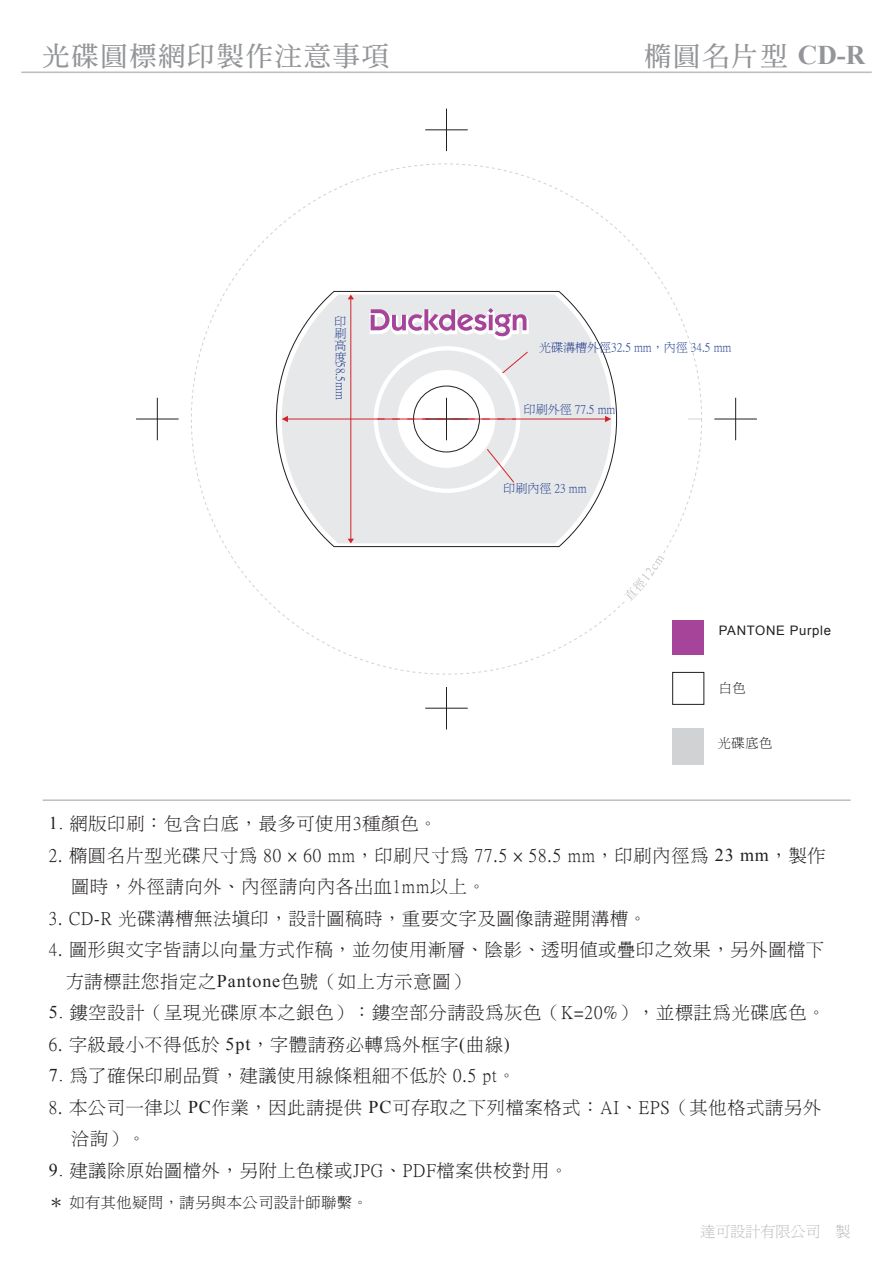
<style>
.page{position:relative;width:893px;height:1263px;background:#fff}
.page>*{position:absolute;margin:0;border:0;box-sizing:border-box;transform-origin:0 0}
.t1{font:27px "DFP Ming Bold B5";letter-spacing:.075em;color:#939598}
.t2{font:18px/31.5px "P Ming Li U";letter-spacing:.05em;color:#231f20}
.t3{font:15px "P Ming Li U";letter-spacing:.05em;color:#231f20}
.t4{font:15px "Ming Li U";color:#bdbec1}
.t5{font:13.05px "Arial";letter-spacing:.05em;color:#231f20}
.t6{font:13.05px "P Ming Li U";letter-spacing:.05em;color:#231f20}
.t7{font:12px/12px "P Ming Li U";color:#25408f;text-align:justify}
.s1{font-family:"Times New Roman";font-weight:700}
.s2{font-family:"Times New Roman"}
</style>
<div class="page">
<svg style="left:688px;top:419px;width:12px;height:1px"></svg>
<svg style="left:276px;top:291px;width:341px;height:256px"></svg>
<hr style="left:425px;top:129px;width:43px;height:1px;background:#231f20">
<hr style="left:446px;top:109px;width:1px;height:42px;background:#231f20">
<hr style="left:425px;top:708px;width:43px;height:1px;background:#231f20">
<hr style="left:446px;top:687px;width:1px;height:42px;background:#231f20">
<hr style="left:157px;top:398px;width:1px;height:42px;background:#231f20">
<hr style="left:136px;top:419px;width:43px;height:1px;background:#231f20">
<hr style="left:735px;top:398px;width:1px;height:42px;background:#231f20">
<hr style="left:714px;top:419px;width:43px;height:1px;background:#231f20">
<div style="left:672px;top:728px;width:32px;height:36px;background:#d1d2d4"></div>
<div style="left:672px;top:672px;width:32px;height:32px;background:#fff;border:1px solid #231f20"></div>
<div style="left:672px;top:620px;width:32px;height:35px;background:#a54499"></div>
<hr style="left:287px;top:419px;width:319px;height:1px;background:#d1232a">
<svg style="left:605px;top:416px;width:6px;height:6px"></svg>
<svg style="left:282px;top:416px;width:6px;height:6px"></svg>
<hr style="left:350px;top:299px;width:1px;height:240px;background:#d1232a">
<svg style="left:348px;top:295px;width:6px;height:4px"></svg>
<svg style="left:348px;top:539px;width:6px;height:4px"></svg>
<hr style="left:21px;top:72px;width:851px;height:1px;background:#bdbec1">
<svg style="left:619px;top:550px;width:47px;height:57px"></svg>
<hr style="left:43px;top:799px;width:808px;height:2px;background:#bdbec1">
<svg style="left:368px;top:306px;width:162px;height:187px"></svg>
<h1 class="t1" style="left:43px;top:42px;width:348px">光碟圓標網印製作注意事項</h1>
<h1 class="t1" style="left:644px;top:42px;width:223px">橢圓名片型 <span class="s1">CD-R</span></h1>
<p class="t7" style="left:334px;top:315px;width:13px">印刷高度</p>
<p class="t7" style="left:347px;top:362px;width:39px;rotate:90deg">58.5mm</p>
<p class="t7" style="left:539px;top:341px;width:193px">光碟溝槽外徑32.5 mm，內徑 34.5 mm</p>
<p class="t7" style="left:524px;top:403px;width:93px">印刷外徑 77.5 mm</p>
<p class="t7" style="left:503px;top:482px;width:85px">印刷內徑 23 mm</p>
<p class="t5" style="left:719px;top:622px;width:114px">PANTONE Purple</p>
<p class="t6" style="left:719px;top:681px;width:28px">白色</p>
<p class="t6" style="left:718px;top:737px;width:56px">光碟底色</p>
<p class="t2" style="left:49px;top:808px;width:390px"><span class="s2">1.</span> 網版印刷：包含白底，最多可使用3種顏色。</p>
<p class="t2" style="left:71px;top:840px;width:756px;text-indent:-22px">2. 橢圓名片型光碟尺寸為 80 × 60 mm，印刷尺寸為 77.5 × 58.5 mm，印刷內徑為 <span class="s2">23 mm</span>，製作圖時，外徑請向外、內徑請向內各出血1mm以上。</p>
<p class="t2" style="left:49px;top:903px;width:599px">3. CD-R 光碟溝槽無法填印，設計圖稿時，重要文字及圖像請避開溝槽。</p>
<p class="t2" style="left:66px;top:934px;width:760px;text-indent:-17px">4. 圖形與文字皆請以向量方式作稿，並勿使用漸層、陰影、透明值或疊印之效果，另外圖檔下方請標註您指定之<span class="s2">Pantone</span>色號（如上方示意圖）</p>
<p class="t2" style="left:49px;top:997px;width:778px"><span class="s2">5.</span> 鏤空設計（呈現光碟原本之銀色）：鏤空部分請設為灰色（K=20%），並標註為光碟底色。</p>
<p class="t2" style="left:49px;top:1029px;width:462px">6. 字級最小不得低於 <span class="s2">5pt</span>，字體請務必轉為外框字<span class="s2">(</span>曲線<span class="s2">)</span></p>
<p class="t2" style="left:49px;top:1060px;width:468px"><span class="s2">7.</span> 為了確保印刷品質，建議使用線條粗細不低於 0.5 pt。</p>
<p class="t2" style="left:71px;top:1092px;width:751px;text-indent:-22px">8. 本公司一律以 <span class="s2">PC</span>作業，因此請提供 <span class="s2">PC</span>可存取之下列檔案格式：AI、EPS（其他格式請另外洽詢）。</p>
<p class="t2" style="left:49px;top:1155px;width:521px"><span class="s2">9.</span> 建議除原始圖檔外，另附上色樣或JPG、PDF檔案供校對用。</p>
<p class="t3" style="left:49px;top:1195px;width:320px">＊如有其他疑問，請另與本公司設計師聯繫。</p>
<p class="t4" style="left:701px;top:1223px;width:151px">達可設計有限公司 製</p>
</div>
